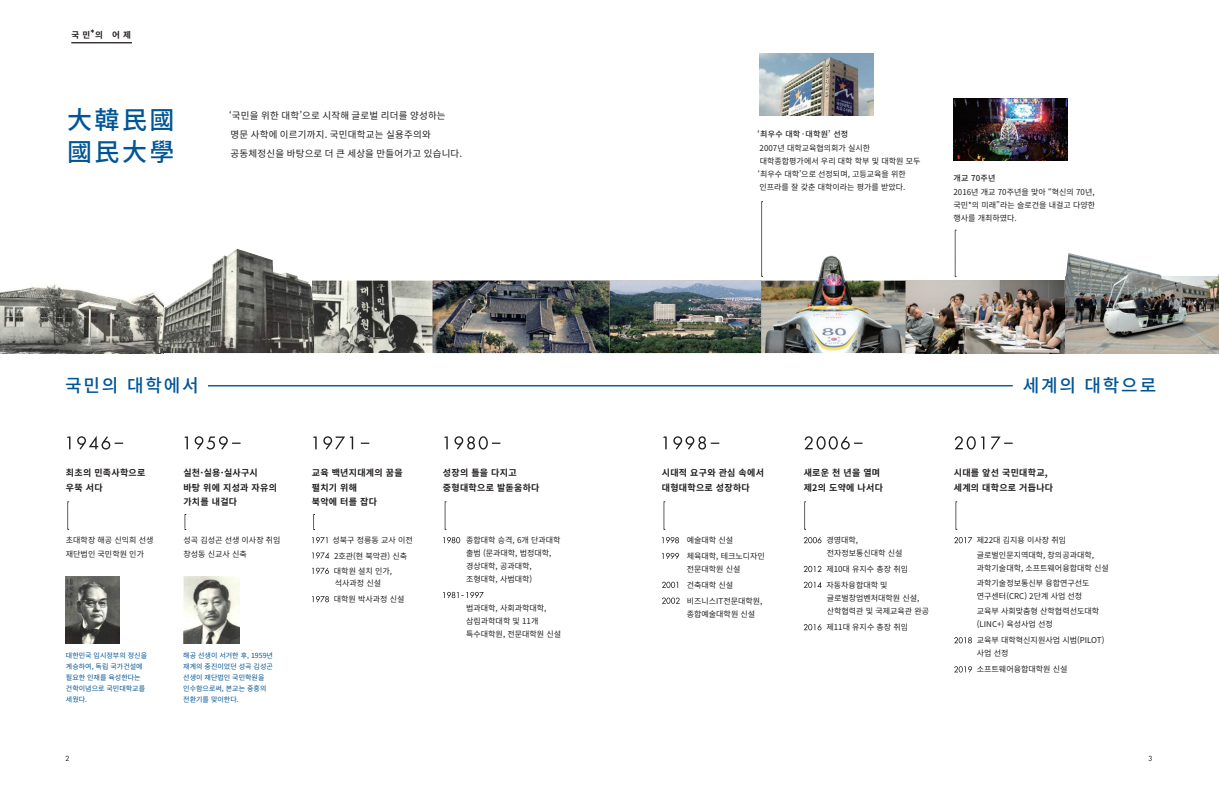
<style>
.page{position:relative;width:1219px;height:794px;background:#fff}
.page>*{position:absolute;margin:0;border:0;box-sizing:border-box;transform-origin:0 0}
.t1{font:500 25px/32px "Noto Sans CJ Kkr";letter-spacing:.1em;color:#005595}
.t2{font:500 18px "Noto Sans CJ Kkr";letter-spacing:.1em;color:#005595}
.t3{font:9.5px/19px "Noto Sans CJ Kkr";letter-spacing:.025em;color:#231f20}
.t4{font:700 9px/14.5px "Noto Sans CJ Kkr";letter-spacing:.03em;color:#231f20}
.t5{font:700 8.5px "Noto Sans CJ Kkr";color:#231f20}
.t6{font:8px/13px "Noto Sans CJ Kkr";color:#231f20}
.t7{font:500 8px "Noto Sans CJ Kkr";letter-spacing:.025em;color:#231f20}
.t8{font:7px/11px "Noto Sans CJ Kkr";color:#005595}
</style>
<div class="page">
<svg style="left:66px;top:755px;width:3px;height:6px"></svg>
<svg style="left:1148px;top:755px;width:4px;height:6px"></svg>
<img style="left:66px;top:576px;width:54px;height:67px">
<svg style="left:312px;top:537px;width:15px;height:6px"></svg>
<svg style="left:312px;top:552px;width:17px;height:6px"></svg>
<svg style="left:312px;top:567px;width:17px;height:7px"></svg>
<svg style="left:312px;top:596px;width:17px;height:6px"></svg>
<svg style="left:443px;top:537px;width:17px;height:6px"></svg>
<svg style="left:443px;top:592px;width:41px;height:6px"></svg>
<svg style="left:804px;top:537px;width:17px;height:6px"></svg>
<svg style="left:804px;top:566px;width:17px;height:6px"></svg>
<svg style="left:804px;top:581px;width:18px;height:7px"></svg>
<svg style="left:804px;top:624px;width:17px;height:6px"></svg>
<svg style="left:954px;top:666px;width:18px;height:6px"></svg>
<svg style="left:954px;top:637px;width:18px;height:6px"></svg>
<svg style="left:954px;top:537px;width:18px;height:6px"></svg>
<svg style="left:184px;top:436px;width:57px;height:13px"></svg>
<svg style="left:313px;top:436px;width:56px;height:13px"></svg>
<svg style="left:444px;top:436px;width:56px;height:13px"></svg>
<svg style="left:663px;top:436px;width:56px;height:13px"></svg>
<svg style="left:804px;top:436px;width:59px;height:13px"></svg>
<svg style="left:954px;top:436px;width:59px;height:13px"></svg>
<svg style="left:67px;top:436px;width:56px;height:13px"></svg>
<img style="left:183px;top:576px;width:56px;height:67px">
<img style="left:314px;top:280px;width:752px;height:73px">
<img style="left:1066px;top:345px;width:153px;height:8px">
<svg style="left:662px;top:537px;width:17px;height:6px"></svg>
<svg style="left:662px;top:553px;width:17px;height:6px"></svg>
<svg style="left:662px;top:581px;width:16px;height:7px"></svg>
<svg style="left:662px;top:597px;width:18px;height:7px"></svg>
<hr style="left:208px;top:385px;width:805px;height:1px;background:#005595">
<svg style="left:68px;top:501px;width:1px;height:29px"></svg>
<svg style="left:445px;top:501px;width:1px;height:29px"></svg>
<svg style="left:664px;top:501px;width:1px;height:29px"></svg>
<svg style="left:955px;top:230px;width:1px;height:47px"></svg>
<svg style="left:804px;top:501px;width:2px;height:29px"></svg>
<svg style="left:956px;top:501px;width:1px;height:29px"></svg>
<svg style="left:185px;top:514px;width:1px;height:16px"></svg>
<svg style="left:313px;top:514px;width:2px;height:16px"></svg>
<img style="left:0;top:284px;width:157px;height:69px">
<img style="left:779px;top:256px;width:109px;height:80px">
<img style="left:1066px;top:253px;width:153px;height:92px">
<img style="left:954px;top:98px;width:113px;height:62px">
<img style="left:760px;top:54px;width:113px;height:62px">
<img style="left:433px;top:201px;width:330px;height:152px">
<img style="left:157px;top:248px;width:157px;height:105px">
<hr style="left:71px;top:42px;width:61px;height:1px;background:#231f20">
<p class="t5" style="left:71px;top:30px;width:61px">국민 의 어제</p>
<h1 class="t1" style="left:67px;top:104px;width:109px">大韓民國國民大學</h1>
<p class="t3" style="left:229px;top:106px;width:235px">‘국민을 위한 대학’으로 시작해 글로벌 리더를 양성하는 명문 사학에 이르기까지. 국민대학교는 실용주의와 공동체정신을 바탕으로 더 큰 세상을 만들어가고 있습니다.</p>
<p class="t7" style="left:758px;top:129px;width:92px">‘최우수 대학ㆍ대학원’ 선정</p>
<p class="t6" style="left:758px;top:142px;width:164px">2007년 대학교육협의회가 실시한 대학종합평가에서 우리 대학 학부 및 대학원 모두 ‘최우수 대학’으로 선정되며, 고등교육을 위한 인프라를 잘 갖춘 대학이라는 평가를 받았다.</p>
<p class="t7" style="left:953px;top:173px;width:43px">개교 70주년</p>
<p class="t6" style="left:953px;top:186px;width:143px;text-align:justify">2016년 개교 70주년을 맞아 “혁신의 70년, 국민*의 미래”라는 슬로건을 내걸고 다양한 행사를 개최하였다.</p>
<h2 class="t2" style="left:65px;top:375px;width:135px">국민의 대학에서</h2>
<h2 class="t2" style="left:1023px;top:375px;width:135px">세계의 대학으로</h2>
<p class="t4" style="left:66px;top:465px;width:81px">최초의 민족사학으로 우뚝 서다</p>
<p class="t4" style="left:183px;top:465px;width:95px">실천·실용·실사구시 바탕 위에 지성과 자유의 가치를 내걸다</p>
<p class="t4" style="left:312px;top:465px;width:92px">교육 백년지대계의 꿈을 펼치기 위해<br>북악에 터를 잡다</p>
<p class="t4" style="left:443px;top:465px;width:98px">성장의 틀을 다지고 중형대학으로 발돋움하다</p>
<p class="t4" style="left:804px;top:465px;width:81px">새로운 천 년을 열며 제2의 도약에 나서다</p>
<p class="t4" style="left:954px;top:465px;width:101px">시대를 앞선 국민대학교, 세계의 대학으로 거듭나다</p>
<p class="t4" style="left:662px;top:465px;width:104px">시대적 요구와 관심 속에서 대형대학으로 성장하다</p>
<p class="t6" style="left:66px;top:533px;width:89px;line-height:14.3px">초대학장 해공 신익희 선생 재단법인 국민학원 인가</p>
<p class="t8" style="left:66px;top:649px;width:83px">대한민국 임시정부의 정신을 계승하여, 독립 국가건설에 필요한 인재를 육성한다는 건학이념으로 국민대학교를 세웠다.</p>
<p class="t6" style="left:183px;top:533px;width:99px;line-height:14.3px">성곡 김성곤 선생 이사장 취임 창성동 신교사 신축</p>
<p class="t6" style="left:332px;top:533px;width:82px;line-height:15.3px">성북구 정릉동 교사 이전<br>2호관(현 북악관) 신축 대학원 설치 인가,</p>
<p class="t6" style="left:334px;top:576px;width:72px;line-height:15.8px">석사과정 신설<br>대학원 박사과정 신설</p>
<p class="t8" style="left:183px;top:649px;width:91px">해공 선생이 서거한 후, 1959년 재계의 중진이었던 성곡 김성곤 선생이 재단법인 국민학원을 인수함으로써, 본교는 중흥의 전환기를 맞이한다.</p>
<p class="t6" style="left:466px;top:534px;width:96px">종합대학 승격, 6개 단과대학 출범 (문과대학, 법정대학, 경상대학, 공과대학, 조형대학, 사범대학)</p>
<p class="t6" style="left:466px;top:602px;width:97px">법과대학, 사회과학대학, 삼림과학대학 및 11개 특수대학원, 전문대학원 신설</p>
<p class="t6" style="left:687px;top:532px;width:80px;line-height:15.8px">예술대학 신설 체육대학, 테크노디자인</p>
<p class="t6" style="left:687px;top:561px;width:77px;line-height:15.8px">전문대학원 신설 건축대학 신설 비즈니스IT전문대학원,</p>
<p class="t6" style="left:687px;top:607px;width:70px">종합예술대학원 신설</p>
<p class="t6" style="left:826px;top:534px;width:78px">경영대학, 전자정보통신대학 신설</p>
<p class="t6" style="left:826px;top:561px;width:83px;line-height:15.8px">제10대 유지수 총장 취임 자동차융합대학 및</p>
<p class="t6" style="left:827px;top:591px;width:104px">글로벌창업벤처대학원 신설, 산학협력관 및 국제교육관 완공</p>
<p class="t6" style="left:826px;top:621px;width:83px">제11대 유지수 총장 취임</p>
<p class="t6" style="left:977px;top:533px;width:119px;line-height:15px">제22대 김지용 이사장 취임 글로벌인문지역대학, 창의공과대학,</p>
<p class="t6" style="left:977px;top:561px;width:133px;line-height:15px">과학기술대학, 소프트웨어융합대학 신설 과학기술정보통신부 융합연구선도</p>
<p class="t6" style="left:977px;top:589px;width:124px;line-height:15px">연구센터(CRC) 2단계 사업 선정 교육부 사회맞춤형 산학협력선도대학</p>
<p class="t6" style="left:977px;top:616px;width:129px;line-height:15.8px">(LINC+) 육성사업 선정<br>교육부 대학혁신지원사업 시범(PILOT)</p>
<p class="t6" style="left:977px;top:645px;width:92px;line-height:15.8px">사업 선정 소프트웨어융합대학원 신설</p>
</div>
